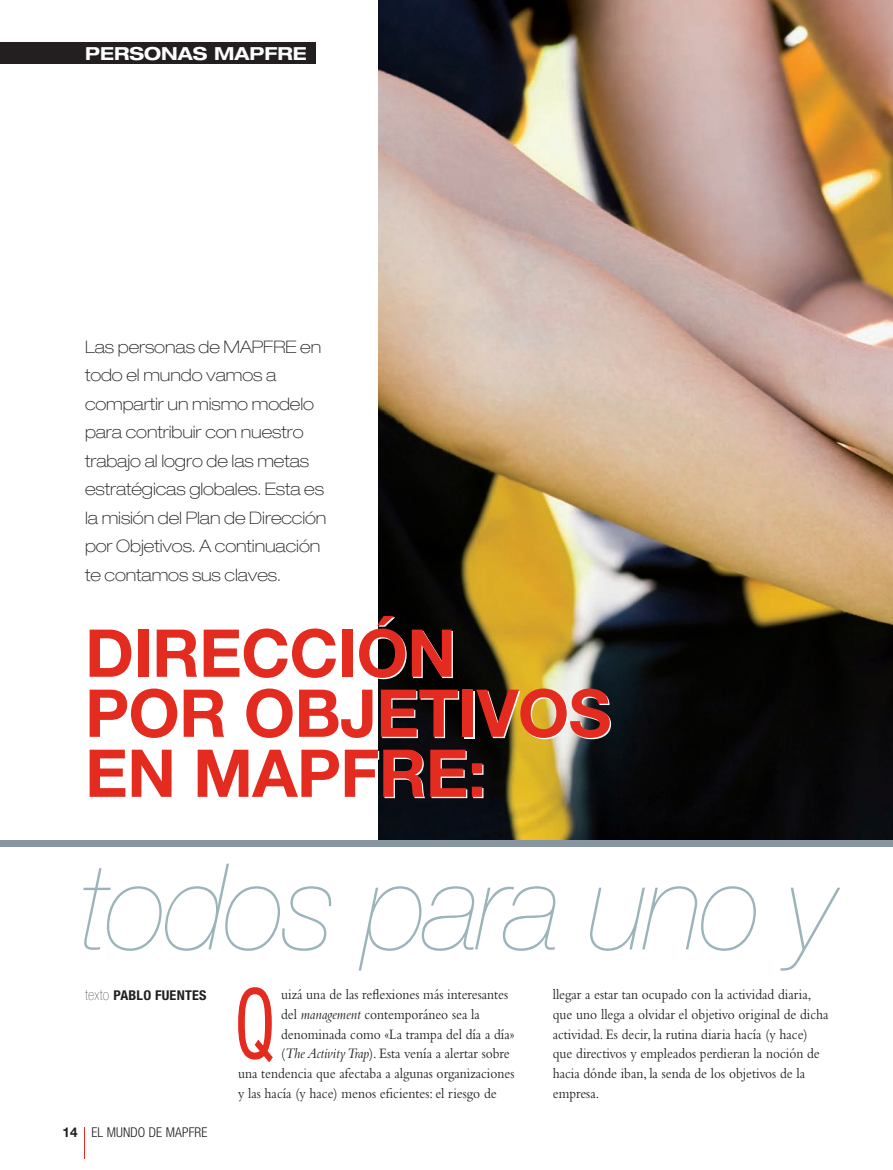
<style>
.page{position:relative;width:893px;height:1170px;background:#fff}
.page>*{position:absolute;margin:0;border:0;box-sizing:border-box;transform-origin:0 0}
.t1{font:italic 200 120px "Helvetica Neue LT Std";letter-spacing:-.025em;color:#9bb4ba}
.t2{font:condensed 97.5px "Helvetica Neue LT Std";color:#e32b20;scale:.75 1}
.t3{font:700 66px/60px "Helvetica Neue LT Std";letter-spacing:-.01em;color:#e32b20}
.t4{font:700 expanded 18px "Helvetica Neue LT Std";color:#fff}
.t5{font:100 expanded 17.25px/28.5px "Helvetica Neue LT Std";letter-spacing:-.005em;color:#231f20}
.t6{font:15px/19.6px "Bembo Std";color:#231f20;scale:.9 1}
.t7{font:300 condensed 13.5px "Helvetica Neue LT Std";letter-spacing:.01em;color:#231f20}
.t8{font:700 condensed 13.5px "Helvetica Neue LT Std";letter-spacing:.015em;color:#231f20;scale:1.05 1}
.s1{font-weight:200;font-size:15px}
.s2{font-style:italic}
.s3{font-weight:700;font-stretch:normal}
</style>
<div class="page">
<hr style="left:84px;top:1127px;width:1px;height:32px;background:#e32b20">
<div style="left:0;top:43px;width:316px;height:21px;background:#231f20"></div>
<img style="left:378px;top:0;width:515px;height:840px">
<div style="left:0;top:840px;width:893px;height:6px;background:#8796a1"></div>
<p class="t4" style="left:85px;top:42px;width:223px">PERSONAS MAPFRE</p>
<p class="t5" style="left:85px;top:332px;width:243px">Las personas de MAPFRE en todo el mundo vamos a compartir un mismo modelo para contribuir con nuestro trabajo al logro de las metas estratégicas globales. Esta es la misión del Plan de Dirección por Objetivos. A continuación te contamos sus claves.</p>
<h3 class="t3" style="left:85px;top:621px;width:528px">DIRECCIÓN<br>POR OBJETIVOS<br>EN MAPFRE:</h3>
<h1 class="t1" style="left:81px;top:838px;width:757px">todos para uno y</h1>
<p class="t8" style="left:85px;top:986px;width:117px"><span class="s1">texto</span> PABLO FUENTES</p>
<h2 class="t2" style="left:235px;top:967px;width:56px">Q</h2>
<p class="t6" style="left:281px;top:984px;width:254px">uizá una de las reflexiones más interesantes</p>
<p class="t6" style="left:281px;top:1004px;width:222px">del <span class="s2">management</span> contemporáneo sea la</p>
<p class="t6" style="left:281px;top:1023px;width:261px">denominada como «La trampa del día a día»</p>
<p class="t6" style="left:281px;top:1043px;width:255px">(<span class="s2">The Activity Trap</span>). Esta venía a alertar sobre</p>
<p class="t6" style="left:238px;top:1062px;width:309px">una tendencia que afectaba a algunas organizaciones</p>
<p class="t6" style="left:238px;top:1082px;width:289px">y las hacía (y hace) menos eficientes: el riesgo de</p>
<p class="t7" style="left:62px;top:1124px;width:146px"><span class="s3">14</span> EL MUNDO DE MAPFRE</p>
<p class="t6" style="left:553px;top:984px;width:308px">llegar a estar tan ocupado con la actividad diaria, que uno llega a olvidar el objetivo original de dicha actividad. Es decir, la rutina diaria hacía (y hace) que directivos y empleados perdieran la noción de hacia dónde iban, la senda de los objetivos de la empresa.</p>
</div>
